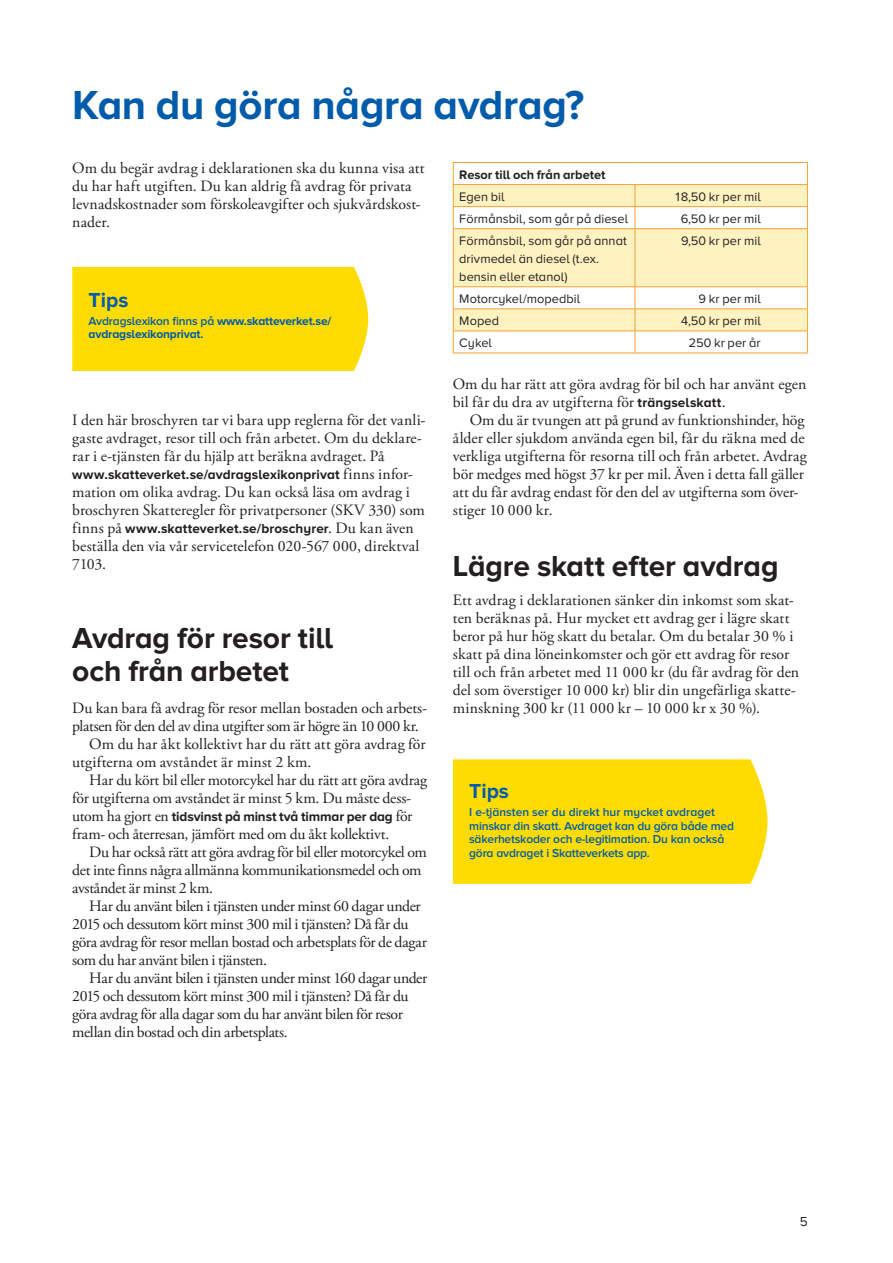
<style>
.page{position:relative;width:893px;height:1263px;background:#fff}
.page>*{position:absolute;margin:0;border:0;box-sizing:border-box;transform-origin:0 0}
.Rubrik_1_PNA_28{font:700 42px "Proxima Nova";letter-spacing:-.005em;color:#015bab}
.Rubrik_2_PNA_20{font:700 30px/33px "Proxima Nova";letter-spacing:-.005em;color:#231f20}
.Tipsruta_-_rubrik{font:700 21px "Proxima Nova";color:#015bab}
.Brödtext_Garamond{font:15.75px/18px "Adobe Garamond Pro";letter-spacing:.005em;color:#231f20}
.Brödtext_Adobe_Garam{font:15.75px/18px "Adobe Garamond Pro";letter-spacing:-.015em;color:#231f20}
.Brödtext_Adobe_Garam-2{font:15.75px/18px "Adobe Garamond Pro";letter-spacing:.01em;color:#231f20}
.Brödtext_Garamond-2{font:700 13.5px "Proxima Nova";letter-spacing:.01em;color:#231f20}
.Brödtext_Adobe_Garam-3{font:700 13.5px "Proxima Nova";letter-spacing:-.01em;color:#231f20}
.t1{font:13.5px "Proxima Nova";color:#231f20}
.Tabell_text_PNA{font:12.75px/18px "Proxima Nova";letter-spacing:.005em;color:#231f20}
.Tabell_rubrik_PNA{font:700 12.75px "Proxima Nova";color:#231f20}
.Tipsruta_-_brödtext{font:600 12px/13.5px "Proxima Nova";letter-spacing:-.015em;color:#015bab}
.Tipsruta_-_brödtext-2{font:700 12px/13.5px "Proxima Nova";letter-spacing:-.015em;color:#015bab}
.s1{font-family:"Proxima Nova";font-weight:700;font-size:13.5px}
.s2{font-weight:600}
.s3{font-family:"Adobe Garamond Pro";font-weight:400;font-size:15.75px}
</style>
<div class="page">
<div style="left:72px;top:267px;width:296px;height:104px;background:#ffdc01"></div>
<div style="left:453px;top:759px;width:314px;height:125px;background:#ffdc01"></div>
<div style="left:454px;top:185px;width:353px;height:21px;background:#fef2c1"></div>
<svg style="left:454px;top:207px;width:353px;height:146px;fill:#fef2c1"></svg>
<hr style="left:453px;top:162px;width:182px;height:1px;background:#f9a032">
<hr style="left:635px;top:162px;width:173px;height:1px;background:#f9a032">
<hr style="left:453px;top:184px;width:182px;height:1px;background:#f9a032">
<hr style="left:635px;top:184px;width:173px;height:1px;background:#f9a032">
<hr style="left:453px;top:206px;width:182px;height:1px;background:#f9a032">
<svg style="left:453px;top:163px;width:1px;height:65px"></svg>
<hr style="left:635px;top:206px;width:173px;height:1px;background:#f9a032">
<svg style="left:635px;top:185px;width:1px;height:43px"></svg>
<svg style="left:807px;top:163px;width:1px;height:65px"></svg>
<hr style="left:453px;top:228px;width:182px;height:1px;background:#f9a032">
<hr style="left:453px;top:229px;width:1px;height:57px;background:#f9a032">
<hr style="left:635px;top:228px;width:173px;height:1px;background:#f9a032">
<hr style="left:635px;top:229px;width:1px;height:57px;background:#f9a032">
<hr style="left:807px;top:229px;width:1px;height:57px;background:#f9a032">
<hr style="left:453px;top:286px;width:182px;height:1px;background:#f9a032">
<hr style="left:635px;top:286px;width:173px;height:1px;background:#f9a032">
<hr style="left:453px;top:308px;width:182px;height:1px;background:#f9a032">
<hr style="left:635px;top:308px;width:173px;height:1px;background:#f9a032">
<hr style="left:453px;top:331px;width:182px;height:1px;background:#f9a032">
<svg style="left:453px;top:287px;width:1px;height:66px"></svg>
<hr style="left:635px;top:331px;width:173px;height:1px;background:#f9a032">
<svg style="left:635px;top:287px;width:1px;height:66px"></svg>
<svg style="left:807px;top:287px;width:1px;height:66px"></svg>
<hr style="left:453px;top:353px;width:182px;height:1px;background:#f9a032">
<hr style="left:635px;top:353px;width:173px;height:1px;background:#f9a032">
<p class="Rubrik_1_PNA_28" style="left:72px;top:85px;width:513px">Kan du göra några avdrag?</p>
<p class="Brödtext_Garamond" style="left:72px;top:159px;width:354px">Om du begär avdrag i deklarationen ska du kunna visa att du har haft utgiften. Du kan aldrig få avdrag för privata levnadskostnader som förskoleavgifter och sjukvårdskost&shy;nader.</p>
<p class="Tabell_rubrik_PNA" style="left:459px;top:168px;width:148px">Resor till och från arbetet</p>
<p class="Tabell_text_PNA" style="left:459px;top:188px;width:47px">Egen bil</p>
<p class="Tabell_text_PNA" style="left:674px;top:188px;width:88px">18,50 kr per mil</p>
<p class="Tabell_text_PNA" style="left:459px;top:210px;width:170px">Förmånsbil, som går på diesel</p>
<p class="Tabell_text_PNA" style="left:681px;top:210px;width:82px">6,50 kr per mil</p>
<p class="Tabell_text_PNA" style="left:459px;top:232px;width:169px">Förmånsbil, som går på annat drivmedel än diesel (t.ex. bensin eller etanol)</p>
<p class="Tabell_text_PNA" style="left:681px;top:232px;width:81px">9,50 kr per mil</p>
<p class="Tabell_text_PNA" style="left:459px;top:290px;width:123px">Motorcykel/mopedbil</p>
<p class="Tabell_text_PNA" style="left:699px;top:290px;width:64px">9 kr per mil</p>
<p class="Tabell_text_PNA" style="left:459px;top:312px;width:41px">Moped</p>
<p class="Tabell_text_PNA" style="left:681px;top:312px;width:81px">4,50 kr per mil</p>
<p class="Tabell_text_PNA" style="left:459px;top:334px;width:34px">Cykel</p>
<p class="Tabell_text_PNA" style="left:689px;top:334px;width:74px">250 kr per år</p>
<p class="Brödtext_Garamond" style="left:453px;top:375px;width:355px">Om du har rätt att göra avdrag för bil och har använt egen bil får du dra av utgifterna för <span class="s1">trängselskatt</span>.</p>
<p class="Brödtext_Adobe_Garam" style="left:453px;top:411px;width:355px;text-indent:17px">Om du är tvungen att på grund av funktionshinder, hög ålder eller sjukdom använda egen bil, får du räkna med de verkliga utgifterna för resorna till och från arbetet. Avdrag bör medges med högst 37 kr per mil. Även i detta fall gäller att du får avdrag endast för den del av utgifterna som över&shy;stiger 10 000 kr.</p>
<p class="Rubrik_2_PNA_20" style="left:453px;top:551px;width:327px">Lägre skatt efter avdrag</p>
<p class="Brödtext_Garamond" style="left:453px;top:591px;width:348px">Ett avdrag i deklarationen sänker din inkomst som skat&shy;ten beräknas på. Hur mycket ett avdrag ger i lägre skatt beror på hur hög skatt du betalar. Om du betalar 30 % i skatt på dina löneinkomster och gör ett avdrag för resor till och från arbetet med 11 000 kr (du får avdrag för den del som överstiger 10 000 kr) blir din ungefärliga skatte&shy;minskning 300 kr (11 000 kr – 10 000 kr x 30 %).</p>
<p class="Tipsruta_-_rubrik" style="left:89px;top:290px;width:41px">Tips</p>
<p class="Tipsruta_-_brödtext-2" style="left:89px;top:314px;width:244px"><span class="s2">Avdragslexikon finns på</span> www.skatteverket.se/ avdragslexikonprivat.</p>
<p class="Brödtext_Garamond" style="left:72px;top:411px;width:355px">I den här broschyren tar vi bara upp reglerna för det vanli&shy;gaste avdraget, resor till och från arbetet. Om du deklare&shy;rar i e-tjänsten får du hjälp att beräkna avdraget. På</p>
<p class="Brödtext_Garamond-2" style="left:72px;top:468px;width:342px">www.skatteverket.se/avdragslexikonprivat <span class="s3">finns infor-</span></p>
<p class="Brödtext_Garamond" style="left:72px;top:483px;width:354px">mation om olika avdrag. Du kan också läsa om avdrag i broschyren Skatteregler för privatpersoner (SKV 330) som</p>
<p class="Brödtext_Garamond-2" style="left:72px;top:522px;width:343px"><span class="s3">finns på</span> www.skatteverket.se/broschyrer<span class="s3">. Du kan även</span></p>
<p class="Brödtext_Garamond" style="left:72px;top:537px;width:349px">beställa den via vår servicetelefon 020‑567 000, direktval<br>7103.</p>
<p class="Rubrik_2_PNA_20" style="left:72px;top:623px;width:262px">Avdrag för resor till och från arbetet</p>
<p class="Brödtext_Garamond" style="left:72px;top:699px;width:356px">Du kan bara få avdrag för resor mellan bostaden och arbets&shy;platsen för den del av dina utgifter som är högre än 10 000 kr.</p>
<p class="Brödtext_Adobe_Garam-2" style="left:72px;top:735px;width:355px;text-indent:17px">Om du har åkt kollektivt har du rätt att göra avdrag för utgifterna om avståndet är minst 2 km.</p>
<p class="Brödtext_Adobe_Garam" style="left:72px;top:771px;width:357px;text-indent:17px">Har du kört bil eller motorcykel har du rätt att göra avdrag för utgifterna om avståndet är minst 5 km. Du måste dess-</p>
<p class="Brödtext_Adobe_Garam-3" style="left:72px;top:810px;width:342px"><span class="s3">utom ha gjort en</span> tidsvinst på minst två timmar per dag <span class="s3">för</span></p>
<p class="Brödtext_Adobe_Garam" style="left:72px;top:825px;width:319px">fram- och återresan, jämfört med om du åkt kollektivt.</p>
<p class="Brödtext_Adobe_Garam" style="left:72px;top:843px;width:356px;text-indent:17px">Du har också rätt att göra avdrag för bil eller motorcykel om det inte finns några allmänna kommunikationsmedel och om avståndet är minst 2 km.</p>
<p class="Brödtext_Adobe_Garam" style="left:72px;top:897px;width:356px;text-indent:17px">Har du använt bilen i tjänsten under minst 60 dagar under 2015 och dessutom kört minst 300 mil i tjänsten? Då får du göra avdrag för resor mellan bostad och arbetsplats för de dagar som du har använt bilen i tjänsten.</p>
<p class="Brödtext_Adobe_Garam" style="left:72px;top:969px;width:356px;text-indent:17px">Har du använt bilen i tjänsten under minst 160 dagar under 2015 och dessutom kört minst 300 mil i tjänsten? Då får du göra avdrag för alla dagar som du har använt bilen för resor mellan din bostad och din arbetsplats.</p>
<p class="Tipsruta_-_rubrik" style="left:469px;top:782px;width:41px">Tips</p>
<p class="Tipsruta_-_brödtext" style="left:469px;top:806px;width:266px">I e-tjänsten ser du direkt hur mycket avdraget minskar din skatt. Avdraget kan du göra både med säkerhetskoder och e-legitimation. Du kan också göra avdraget i Skatteverkets app.</p>
<p class="t1" style="left:800px;top:1216px;width:10px">5</p>
</div>
